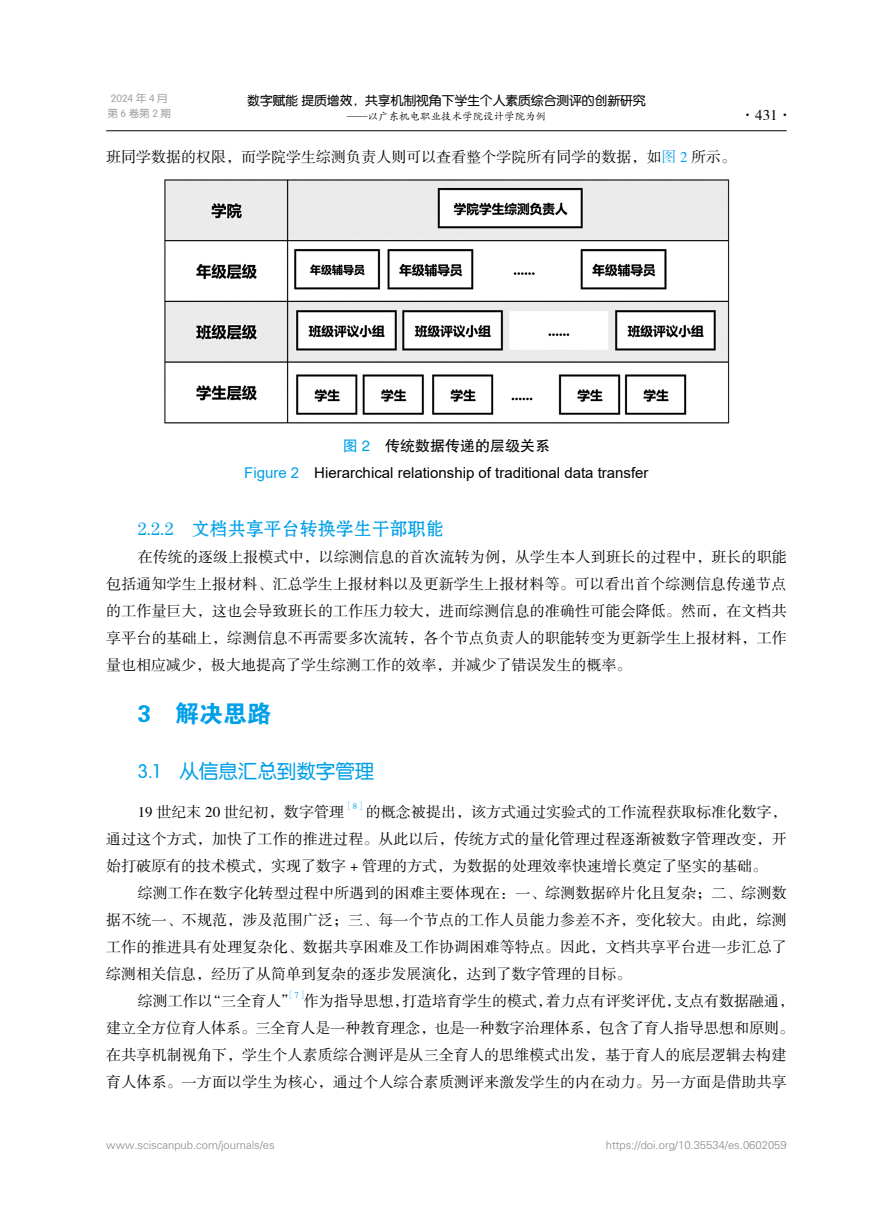
<style>
.page{position:relative;width:893px;height:1212px;background:#fff}
.page>*{position:absolute;margin:0;border:0;box-sizing:border-box;transform-origin:0 0}
.t1{font:24px "FZDHTK GBK1 0";color:#00a0e9}
.t2{font:19.5px "FZY3 K GBK1 0";color:#00a0e9}
.t3{font:18px "FZSHK GBK1 0";color:#00a0e9}
.t4{font:15px/27px "FZSSK GBK1 0";color:#000;text-align:justify}
.t5{font:15px "Arial";color:#000}
.t6{font:15px "FZHTK GBK1 0";color:#000}
.t7{font:12.75px "FZY3 K GBK1 0";color:#000}
.t8{font:11.25px "FZY1 K GBK1 0";color:#898989}
.t9{font:10.5px "FZKTK GBK1 0";color:#000}
.t10{font:10.5px/15px "FZY3 K GBK1 0";letter-spacing:.125em;color:#9fa0a0;text-align:center}
.t11{font:8.7px "FZSSK GBK1 0";color:#00a0e9}
.s1{color:#00a0e9}
</style>
<div class="page">
<hr style="left:106px;top:130px;width:681px;height:1px;background:#000">
<img style="left:164px;top:179px;width:566px;height:245px">
<p class="t10" style="left:107px;top:91px;width:65px">2024 年 4 月第6卷第2期</p>
<p class="t7" style="left:247px;top:94px;width:400px">数字赋能 提质增效，共享机制视角下学生个人素质综合测评的创新研究</p>
<p class="t9" style="left:347px;top:111px;width:201px">——以广东机电职业技术学院设计学院为例</p>
<p class="t4" style="left:106px;top:144px;width:631px">班同学数据的权限，而学院学生综测负责人则可以查看整个学院所有同学的数据，如<span class="s1">图 2</span> 所示。</p>
<p class="t4" style="left:740px;top:102px;width:54px">·431·</p>
<p class="t6" style="left:343px;top:437px;width:209px"><span class="s1">图 2</span> 传统数据传递的层级关系</p>
<p class="t5" style="left:244px;top:462px;width:406px"><span class="s1">Figure 2</span> Hierarchical relationship of traditional data transfer</p>
<p class="t3" style="left:138px;top:519px;width:307px">2.2.2 文档共享平台转换学生干部职能</p>
<p class="t4" style="left:106px;top:544px;width:682px;text-indent:31px">在传统的逐级上报模式中，以综测信息的首次流转为例，从学生本人到班长的过程中，班长的职能包括通知学生上报材料、汇总学生上报材料以及更新学生上报材料等。可以看出首个综测信息传递节点的工作量巨大，这也会导致班长的工作压力较大，进而综测信息的准确性可能会降低。然而，在文档共享平台的基础上，综测信息不再需要多次流转，各个节点负责人的职能转变为更新学生上报材料，工作量也相应减少，极大地提高了学生综测工作的效率，并减少了错误发生的概率。</p>
<h1 class="t1" style="left:138px;top:700px;width:135px">3 解决思路</h1>
<h2 class="t2" style="left:138px;top:760px;width:238px">3.1 从信息汇总到数字管理</h2>
<p class="t4" style="left:138px;top:799px;width:208px">19 世纪末 20 世纪初，数字管理</p>
<p class="t11" style="left:344px;top:802px;width:23px">［8］</p>
<p class="t4" style="left:106px;top:799px;width:682px;text-indent:260px">的概念被提出，该方式通过实验式的工作流程获取标准化数字，通过这个方式，加快了工作的推进过程。从此以后，传统方式的量化管理过程逐渐被数字管理改变，开始打破原有的技术模式，实现了数字 + 管理的方式，为数据的处理效率快速增长奠定了坚实的基础。</p>
<p class="t4" style="left:138px;top:880px;width:650px">综测工作在数字化转型过程中所遇到的困难主要体现在：一、综测数据碎片化且复杂；二、综测数</p>
<p class="t4" style="left:106px;top:907px;width:682px">据不统一、不规范，涉及范围广泛；三、每一个节点的工作人员能力参差不齐，变化较大。由此，综测</p>
<p class="t4" style="left:106px;top:934px;width:682px">工作的推进具有处理复杂化、数据共享困难及工作协调困难等特点。因此，文档共享平台进一步汇总了</p>
<p class="t4" style="left:106px;top:961px;width:527px">综测相关信息，经历了从简单到复杂的逐步发展演化，达到了数字管理的目标。</p>
<p class="t4" style="left:138px;top:988px;width:160px">综测工作以“三全育人”</p>
<p class="t11" style="left:286px;top:991px;width:23px">［7］</p>
<p class="t4" style="left:106px;top:988px;width:689px;text-align:left;text-indent:198px">作为指导思想，打造培育学生的模式，着力点有评奖评优，支点有数据融通，建立全方位育人体系。三全育人是一种教育理念，也是一种数字治理体系，包含了育人指导思想和原则。在共享机制视角下，学生个人素质综合测评是从三全育人的思维模式出发，基于育人的底层逻辑去构建育人体系。一方面以学生为核心，通过个人综合素质测评来激发学生的内在动力。另一方面是借助共享</p>
<p class="t8" style="left:106px;top:1139px;width:170px">www.sciscanpub.com/journals/es</p>
<p class="t8" style="left:606px;top:1139px;width:182px">https://doi.org/10.35534/es.0602059</p>
</div>
